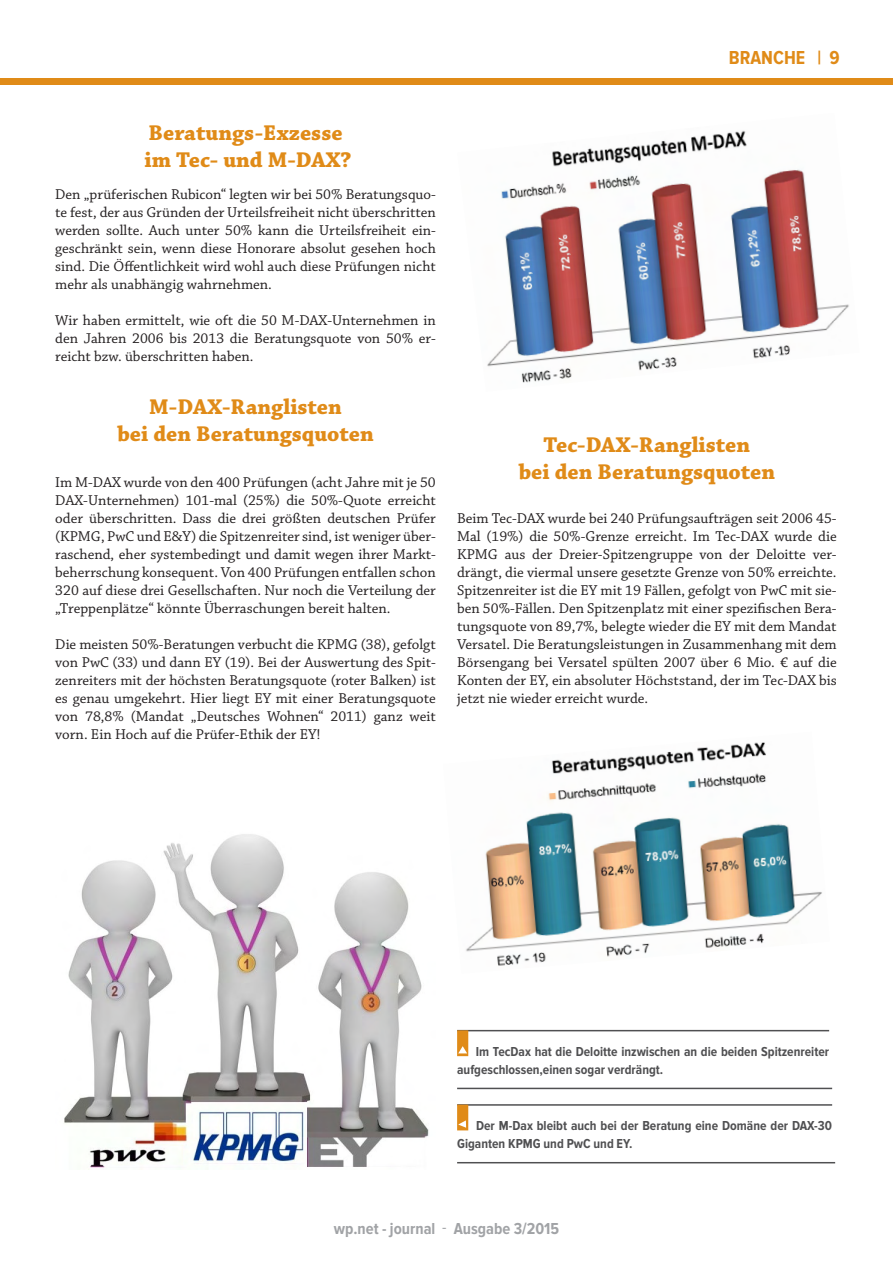
<style>
.page{position:relative;width:893px;height:1263px;background:#fff}
.page>*{position:absolute;margin:0;border:0;box-sizing:border-box;transform-origin:0 0}
.Headline_Ebene_3{font:700 22.5px/27px "Chaparral Pro";color:#e08b18;text-align:center}
.t1{font:700 19.5px "Proxima Nova Cond";color:#e08b18}
.t2{font:700 16.5px "Proxima Nova Cond";color:#a1a3a6}
.Fließtext{font:15px/18px "Chaparral Pro";color:#231f20;text-align:justify}
.t3{font:700 13.5px/18px "Proxima Nova Cond";color:#505052}
.s1{font-weight:400}
</style>
<div class="page">
<hr style="left:457px;top:1030px;width:372px;height:1px;background:#505052">
<hr style="left:457px;top:1088px;width:375px;height:1px;background:#505052">
<hr style="left:457px;top:1104px;width:375px;height:2px;background:#505052">
<hr style="left:457px;top:1162px;width:378px;height:1px;background:#505052">
<svg style="left:457px;top:1030px;width:11px;height:26px"></svg>
<svg style="left:457px;top:1104px;width:11px;height:26px"></svg>
<img style="left:466px;top:742px;width:356px;height:224px">
<img style="left:487px;top:130px;width:362px;height:253px">
<img style="left:64px;top:834px;width:365px;height:334px">
<div style="left:0;top:79px;width:893px;height:6px;background:#e08b18"></div>
<h2 class="t1" style="left:729px;top:47px;width:112px">BRANCHE | 9</h2>
<p class="Headline_Ebene_3" style="left:145px;top:120px;width:208px;text-align:left">Beratungs-Exzesse im Tec- und M-DAX?</p>
<p class="Fließtext" style="left:55px;top:186px;width:382px">Den „prüferischen Rubicon“ legten wir bei 50% Beratungsquo&shy;te fest, der aus Gründen der Urteilsfreiheit nicht überschritten werden sollte. Auch unter 50% kann die Urteilsfreiheit ein&shy;geschränkt sein, wenn diese Honorare absolut gesehen hoch sind. Die Öffentlichkeit wird wohl auch diese Prüfungen nicht mehr als unabhängig wahrnehmen.</p>
<p class="Fließtext" style="left:55px;top:312px;width:382px">Wir haben ermittelt, wie oft die 50 M-DAX-Unternehmen in den Jahren 2006 bis 2013 die Beratungsquote von 50% er&shy;reicht bzw. überschritten haben.</p>
<p class="Headline_Ebene_3" style="left:117px;top:394px;width:258px">M-DAX-Ranglisten<br>bei den Beratungsquoten</p>
<p class="Fließtext" style="left:55px;top:474px;width:382px">Im M-DAX wurde von den 400 Prüfungen (acht Jahre mit je 50<br>DAX-Unternehmen) 101-mal (25%) die 50%-Quote erreicht oder überschritten. Dass die drei größten deutschen Prüfer (KPMG, PwC und E&amp;Y) die Spitzenreiter sind, ist weniger über&shy;raschend, eher systembedingt und damit wegen ihrer Markt&shy;beherrschung konsequent. Von 400 Prüfungen entfallen schon 320 auf diese drei Gesellschaften. Nur noch die Verteilung der „Treppenplätze“ könnte Überraschungen bereit halten.</p>
<p class="Fließtext" style="left:55px;top:636px;width:382px">Die meisten 50%-Beratungen verbucht die KPMG (38), gefolgt von PwC (33) und dann EY (19). Bei der Auswertung des Spit&shy;zenreiters mit der höchsten Beratungsquote (roter Balken) ist es genau umgekehrt. Hier liegt EY mit einer Beratungsquote von 78,8% (Mandat „Deutsches Wohnen“ 2011) ganz weit vorn. Ein Hoch auf die Prüfer-Ethik der EY!</p>
<p class="Headline_Ebene_3" style="left:519px;top:432px;width:258px">Tec-DAX-Ranglisten<br>bei den Beratungsquoten</p>
<p class="Fließtext" style="left:457px;top:510px;width:381px">Beim Tec-DAX wurde bei 240 Prüfungsaufträgen seit 2006 45- Mal (19%) die 50%-Grenze erreicht. Im Tec-DAX wurde die KPMG aus der Dreier-Spitzengruppe von der Deloitte ver&shy;drängt, die viermal unsere gesetzte Grenze von 50% erreichte.<br>Spitzenreiter ist die EY mit 19 Fällen, gefolgt von PwC mit sie&shy;ben 50%-Fällen. Den Spitzenplatz mit einer spezifischen Bera&shy;tungsquote von 89,7%, belegte wieder die EY mit dem Mandat Versatel. Die Beratungsleistungen in Zusammenhang mit dem Börsengang bei Versatel spülten 2007 über 6 Mio. € auf die Konten der EY, ein absoluter Höchststand, der im Tec-DAX bis jetzt nie wieder erreicht wurde.</p>
<p class="t3" style="left:457px;top:1043px;width:374px;text-indent:19px">Im TecDax hat die Deloitte inzwischen an die beiden Spitzenreiter aufgeschlossen,einen sogar verdrängt.</p>
<p class="t3" style="left:457px;top:1117px;width:376px;text-indent:19px">Der M-Dax bleibt auch bei der Beratung eine Domäne der DAX-30<br>Giganten KPMG und PwC und EY.</p>
<p class="t2" style="left:334px;top:1219px;width:227px">wp.net - journal <span class="s1">-</span> Ausgabe 3/2015</p>
</div>
